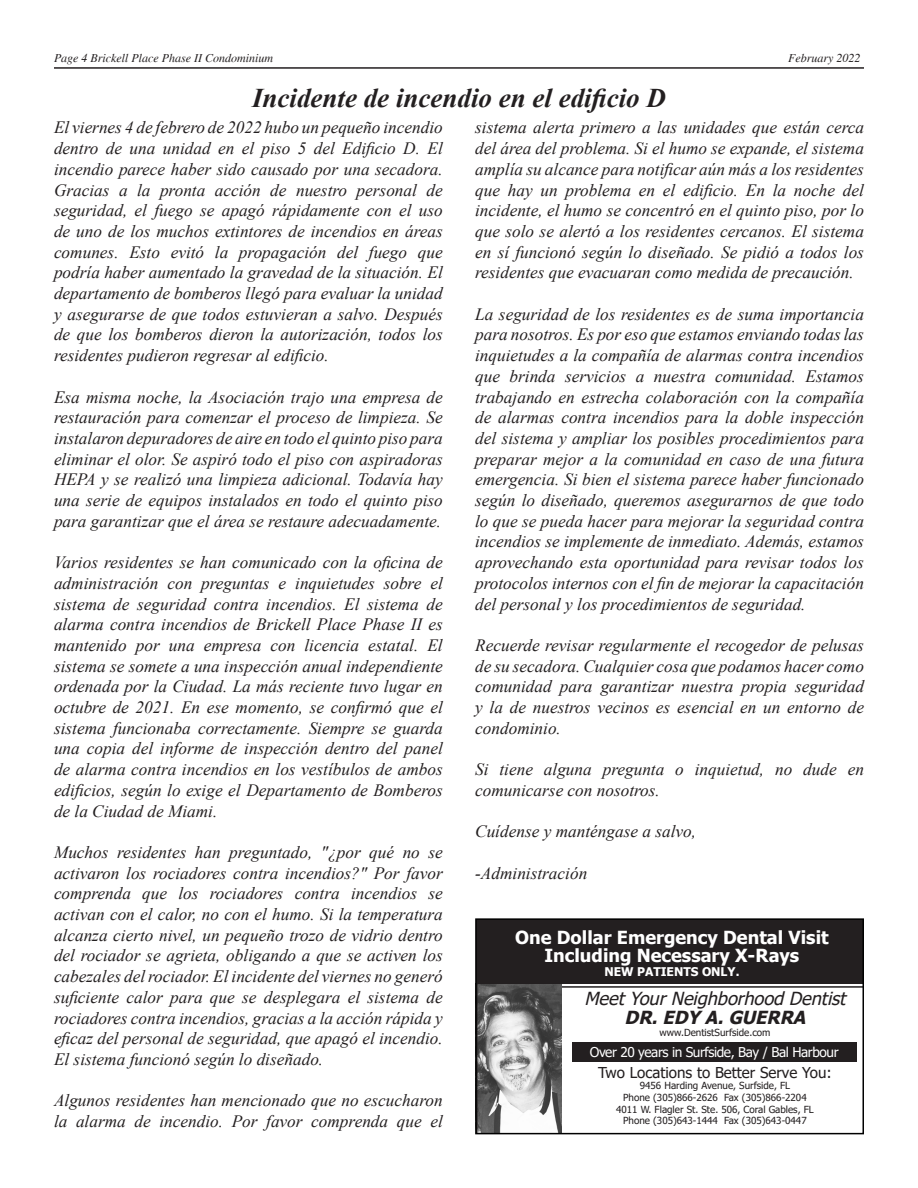
<style>
.page{position:relative;width:918px;height:1188px;background:#fff}
.page>*{position:absolute;margin:0;border:0;box-sizing:border-box;transform-origin:0 0}
.t1{font:italic 700 27px "Times New Roman";color:#231f20}
.t2{font:700 18px/18px "Tahoma";color:#fff;text-align:center}
.t3{font:italic 18px/19.5px "Tahoma";color:#231f20;text-align:center}
.t4{font:italic 17.25px/20.7px "Times New Roman";color:#231f20;text-align:justify}
.t5{font:15px "Tahoma";color:#231f20}
.t6{font:13.5px "Tahoma";letter-spacing:-.03em;color:#fff}
.t7{font:italic 12px "Times";color:#231f20}
.t8{font:700 12px "Tahoma";color:#fff}
.t9{font:9.75px/11.7px "Tahoma";color:#231f20;text-align:center}
.s1{font-weight:700}
</style>
<div class="page">
<hr style="left:54px;top:67px;width:810px;height:2px;background:#231f20">
<svg style="left:478px;top:984px;width:383px;height:147px"></svg>
<div style="left:478px;top:921px;width:383px;height:63px;background:#231f20"></div>
<div style="left:573px;top:1042px;width:284px;height:19px;background:#231f20"></div>
<div style="left:475px;top:918px;width:389px;height:216px;border:2px solid #000"></div>
<p class="t7" style="left:54px;top:52px;width:221px">Page 4 Brickell Place Phase II Condominium</p>
<p class="t7" style="left:788px;top:52px;width:74px">February 2022</p>
<p class="t1" style="left:252px;top:80px;width:415px">Incidente de incendio en el edificio D</p>
<p class="t4" style="left:54px;top:117px;width:390px">El viernes 4 de febrero de 2022 hubo un pequeño incendio dentro de una unidad en el piso 5 del Edificio D. El incendio parece haber sido causado por una secadora.<br>Gracias a la pronta acción de nuestro personal de seguridad, el fuego se apagó rápidamente con el uso de uno de los muchos extintores de incendios en áreas comunes. Esto evitó la propagación del fuego que podría haber aumentado la gravedad de la situación. El departamento de bomberos llegó para evaluar la unidad y asegurarse de que todos estuvieran a salvo. Después de que los bomberos dieron la autorización, todos los residentes pudieron regresar al edificio.</p>
<p class="t4" style="left:54px;top:386px;width:390px">Esa misma noche, la Asociación trajo una empresa de restauración para comenzar el proceso de limpieza. Se instalaron depuradores de aire en todo el quinto piso para eliminar el olor. Se aspiró todo el piso con aspiradoras HEPA y se realizó una limpieza adicional. Todavía hay una serie de equipos instalados en todo el quinto piso para garantizar que el área se restaure adecuadamente.</p>
<p class="t4" style="left:54px;top:552px;width:390px">Varios residentes se han comunicado con la oficina de administración con preguntas e inquietudes sobre el sistema de seguridad contra incendios. El sistema de alarma contra incendios de Brickell Place Phase II es mantenido por una empresa con licencia estatal. El sistema se somete a una inspección anual independiente ordenada por la Ciudad. La más reciente tuvo lugar en octubre de 2021. En ese momento, se confirmó que el sistema funcionaba correctamente. Siempre se guarda una copia del informe de inspección dentro del panel de alarma contra incendios en los vestíbulos de ambos edificios, según lo exige el Departamento de Bomberos de la Ciudad de Miami.</p>
<p class="t4" style="left:54px;top:841px;width:390px">Muchos residentes han preguntado, "¿por qué no se activaron los rociadores contra incendios?" Por favor comprenda que los rociadores contra incendios se activan con el calor, no con el humo. Si la temperatura alcanza cierto nivel, un pequeño trozo de vidrio dentro del rociador se agrieta, obligando a que se activen los cabezales del rociador. El incidente del viernes no generó suficiente calor para que se desplegara el sistema de rociadores contra incendios, gracias a la acción rápida y eficaz del personal de seguridad, que apagó el incendio.<br>El sistema funcionó según lo diseñado.</p>
<p class="t4" style="left:54px;top:1090px;width:390px">Algunos residentes han mencionado que no escucharon la alarma de incendio. Por favor comprenda que el</p>
<p class="t4" style="left:475px;top:117px;width:390px">sistema alerta primero a las unidades que están cerca del área del problema. Si el humo se expande, el sistema amplía su alcance para notificar aún más a los residentes que hay un problema en el edificio. En la noche del incidente, el humo se concentró en el quinto piso, por lo que solo se alertó a los residentes cercanos. El sistema en sí funcionó según lo diseñado. Se pidió a todos los residentes que evacuaran como medida de precaución.</p>
<p class="t4" style="left:475px;top:303px;width:390px">La seguridad de los residentes es de suma importancia para nosotros. Es por eso que estamos enviando todas las inquietudes a la compañía de alarmas contra incendios que brinda servicios a nuestra comunidad. Estamos trabajando en estrecha colaboración con la compañía de alarmas contra incendios para la doble inspección del sistema y ampliar los posibles procedimientos para preparar mejor a la comunidad en caso de una futura emergencia. Si bien el sistema parece haber funcionado según lo diseñado, queremos asegurarnos de que todo lo que se pueda hacer para mejorar la seguridad contra incendios se implemente de inmediato. Además, estamos aprovechando esta oportunidad para revisar todos los protocolos internos con el fin de mejorar la capacitación del personal y los procedimientos de seguridad.</p>
<p class="t4" style="left:475px;top:634px;width:390px">Recuerde revisar regularmente el recogedor de pelusas de su secadora. Cualquier cosa que podamos hacer como comunidad para garantizar nuestra propia seguridad y la de nuestros vecinos es esencial en un entorno de condominio.</p>
<p class="t4" style="left:475px;top:759px;width:390px">Si tiene alguna pregunta o inquietud, no dude en comunicarse con nosotros.</p>
<p class="t4" style="left:475px;top:821px;width:222px">Cuídense y manténgase a salvo,</p>
<p class="t4" style="left:475px;top:862px;width:114px">-Administración</p>
<p class="t2" style="left:515px;top:929px;width:315px">One Dollar Emergency Dental Visit<br>Including Necessary X-Rays</p>
<p class="t8" style="left:604px;top:963px;width:137px">NEW PATIENTS ONLY.</p>
<p class="t3" style="left:585px;top:989px;width:268px">MeetYourNeighborhoodDentist<br><span class="s1">DR.EDY A.GUERRA</span></p>
<p class="t6" style="left:590px;top:1043px;width:250px">Over 20 years in Surfside, Bay / Bal Harbour</p>
<p class="t9" style="left:659px;top:1027px;width:112px">www.DentistSurfside.com</p>
<p class="t5" style="left:598px;top:1062px;width:235px">Two Locations to Better Serve You:</p>
<p class="t9" style="left:616px;top:1080px;width:199px">9456 Harding Avenue, Surfside, FL<br>Phone (305)866-2626 Fax (305)866-2204<br>4011 W. Flagler St. Ste. 506, Coral Gables, FL Phone (305)643-1444 Fax (305)643-0447</p>
</div>
